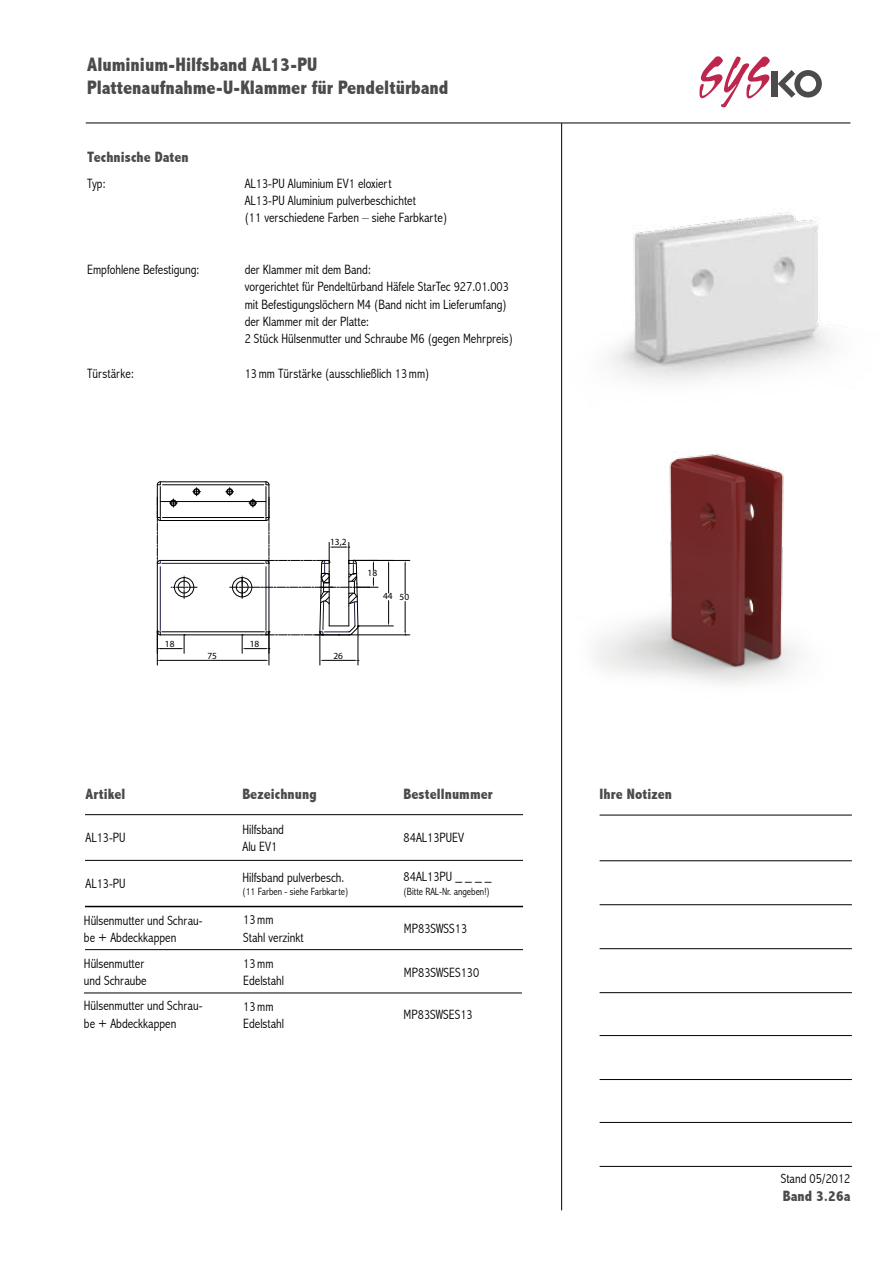
<style>
.page{position:relative;width:893px;height:1263px;background:#fff}
.page>*{position:absolute;margin:0;border:0;box-sizing:border-box;transform-origin:0 0}
.t1{font:800 condensed 19.5px/23.4px "Abadi";color:#4b4b4d}
.t2{font:800 condensed 15px "Abadi";letter-spacing:.005em;color:#4b4b4d}
.t3{font:300 condensed 13.5px/17.2px "Abadi";color:#000}
.t4{font:300 condensed 10.5px "Abadi";color:#000}
.t5{font:9.45px "Myriad Pro";color:#000}
</style>
<div class="page">
<hr style="left:600px;top:860px;width:252px;height:1px;background:#000">
<hr style="left:600px;top:904px;width:252px;height:1px;background:#000">
<hr style="left:600px;top:948px;width:252px;height:1px;background:#000">
<hr style="left:600px;top:992px;width:252px;height:1px;background:#000">
<hr style="left:600px;top:1035px;width:252px;height:1px;background:#000">
<hr style="left:600px;top:1079px;width:252px;height:1px;background:#000">
<hr style="left:600px;top:1122px;width:252px;height:1px;background:#000">
<hr style="left:600px;top:1166px;width:252px;height:1px;background:#000">
<hr style="left:600px;top:815px;width:252px;height:1px;background:#000">
<hr style="left:86px;top:123px;width:764px;height:1px;background:#000">
<hr style="left:561px;top:123px;width:1px;height:1087px;background:#000">
<svg style="left:699px;top:56px;width:71px;height:52px"></svg>
<div style="left:772px;top:71px;width:6px;height:26px;background:#4b4b4d"></div>
<svg style="left:778px;top:70px;width:44px;height:28px"></svg>
<hr style="left:160px;top:635px;width:102px;height:1px;background:#000">
<hr style="left:160px;top:560px;width:106px;height:1px;background:#000">
<hr style="left:157px;top:563px;width:1px;height:67px;background:#000">
<hr style="left:162px;top:563px;width:102px;height:1px;background:#1a1a3e">
<hr style="left:160px;top:567px;width:1px;height:63px;background:#1a1a3e">
<hr style="left:162px;top:631px;width:102px;height:1px;background:#000">
<hr style="left:160px;top:520px;width:106px;height:1px;background:#000">
<hr style="left:160px;top:481px;width:106px;height:1px;background:#000">
<hr style="left:162px;top:484px;width:102px;height:1px;background:#000">
<hr style="left:162px;top:517px;width:102px;height:1px;background:#000">
<hr style="left:160px;top:501px;width:106px;height:1px;background:#000">
<svg style="left:170px;top:499px;width:7px;height:8px"></svg>
<svg style="left:193px;top:488px;width:7px;height:8px"></svg>
<svg style="left:156px;top:481px;width:5px;height:83px"></svg>
<hr style="left:358px;top:626px;width:35px;height:1px;background:#000">
<svg style="left:388px;top:601px;width:1px;height:25px"></svg>
<svg style="left:388px;top:561px;width:2px;height:32px"></svg>
<hr style="left:353px;top:560px;width:57px;height:1px;background:#000">
<hr style="left:323px;top:635px;width:87px;height:1px;background:#000">
<hr style="left:405px;top:564px;width:1px;height:30px;background:#000">
<hr style="left:405px;top:601px;width:1px;height:30px;background:#000">
<hr style="left:320px;top:632px;width:1px;height:33px;background:#000">
<hr style="left:358px;top:626px;width:1px;height:39px;background:#000">
<hr style="left:324px;top:660px;width:30px;height:1px;background:#000">
<hr style="left:269px;top:632px;width:1px;height:33px;background:#000">
<hr style="left:157px;top:631px;width:1px;height:34px;background:#000">
<hr style="left:161px;top:660px;width:104px;height:1px;background:#000">
<svg style="left:156px;top:630px;width:29px;height:23px"></svg>
<svg style="left:171px;top:576px;width:26px;height:22px"></svg>
<svg style="left:226px;top:481px;width:152px;height:172px"></svg>
<img style="left:562px;top:139px;width:285px;height:270px">
<img style="left:561px;top:434px;width:238px;height:270px">
<hr style="left:85px;top:860px;width:438px;height:1px;background:#000">
<hr style="left:85px;top:906px;width:438px;height:1px;background:#000">
<hr style="left:85px;top:949px;width:438px;height:1px;background:#000">
<hr style="left:85px;top:814px;width:438px;height:1px;background:#000">
<hr style="left:84px;top:993px;width:438px;height:1px;background:#000">
<h1 class="t1" style="left:87px;top:53px;width:363px">Aluminium-Hilfsband AL13-PU<br>Plattenaufnahme-U-Klammer für Pendeltürband</h1>
<p class="t2" style="left:87px;top:148px;width:103px">Technische Daten</p>
<p class="t3" style="left:87px;top:175px;width:20px">Typ:</p>
<p class="t3" style="left:245px;top:175px;width:204px">AL13-PU Aluminium EV1 eloxiert<br>AL13-PU Aluminium pulverbeschichtet<br>(11 verschiedene Farben – siehe Farbkarte)</p>
<p class="t3" style="left:87px;top:261px;width:114px">Empfohlene Befestigung:</p>
<p class="t3" style="left:245px;top:261px;width:270px">der Klammer mit dem Band:<br>vorgerichtet für Pendeltürband Häfele StarTec 927.01.003 mit Befestigungslöchern M4 (Band nicht im Lieferumfang) der Klammer mit der Platte:<br>2 Stück Hülsenmutter und Schraube M6 (gegen Mehrpreis)</p>
<p class="t3" style="left:87px;top:364px;width:48px">Türstärke:</p>
<p class="t3" style="left:245px;top:364px;width:186px">13mm Türstärke (ausschließlich 13mm)</p>
<p class="t5" style="left:165px;top:638px;width:11px">18</p>
<p class="t5" style="left:250px;top:638px;width:11px">18</p>
<p class="t5" style="left:330px;top:536px;width:18px">13,2</p>
<p class="t5" style="left:207px;top:650px;width:11px">75</p>
<p class="t5" style="left:333px;top:650px;width:11px">26</p>
<p class="t5" style="left:368px;top:567px;width:11px">18</p>
<p class="t5" style="left:383px;top:591px;width:28px">44 50</p>
<p class="t2" style="left:85px;top:785px;width:41px">Artikel</p>
<p class="t3" style="left:85px;top:829px;width:42px">AL13-PU</p>
<p class="t3" style="left:85px;top:875px;width:42px">AL13-PU</p>
<p class="t2" style="left:242px;top:785px;width:76px">Bezeichnung</p>
<p class="t3" style="left:242px;top:821px;width:43px">Hilfsband<br>Alu EV1</p>
<p class="t3" style="left:242px;top:869px;width:103px">Hilfsband pulverbesch.</p>
<p class="t4" style="left:242px;top:886px;width:107px">(11 Farben - siehe Farbkarte)</p>
<p class="t2" style="left:404px;top:785px;width:91px">Bestellnummer</p>
<p class="t3" style="left:404px;top:829px;width:62px">84AL13PUEV</p>
<p class="t3" style="left:404px;top:868px;width:90px">84AL13PU _ _ _ _</p>
<p class="t4" style="left:404px;top:885px;width:88px">(Bitte RAL-Nr. angeben!)</p>
<p class="t3" style="left:84px;top:912px;width:120px">Hülsenmutter und Schrau&shy;be + Abdeckkappen</p>
<p class="t3" style="left:243px;top:911px;width:62px">13mm<br>Stahl verzinkt</p>
<p class="t3" style="left:404px;top:920px;width:65px">MP83SWSS13</p>
<p class="t3" style="left:84px;top:955px;width:64px">Hülsenmutter und Schraube</p>
<p class="t3" style="left:243px;top:955px;width:42px">13mm<br>Edelstahl</p>
<p class="t3" style="left:404px;top:964px;width:77px">MP83SWSES130</p>
<p class="t3" style="left:84px;top:997px;width:120px">Hülsenmutter und Schrau&shy;be + Abdeckkappen</p>
<p class="t3" style="left:243px;top:997px;width:42px">13mm<br>Edelstahl</p>
<p class="t3" style="left:404px;top:1006px;width:71px">MP83SWSES13</p>
<p class="t2" style="left:600px;top:785px;width:74px">Ihre Notizen</p>
<p class="t3" style="left:781px;top:1170px;width:71px">Stand 05/2012</p>
<p class="t2" style="left:783px;top:1188px;width:69px">Band 3.26a</p>
</div>
